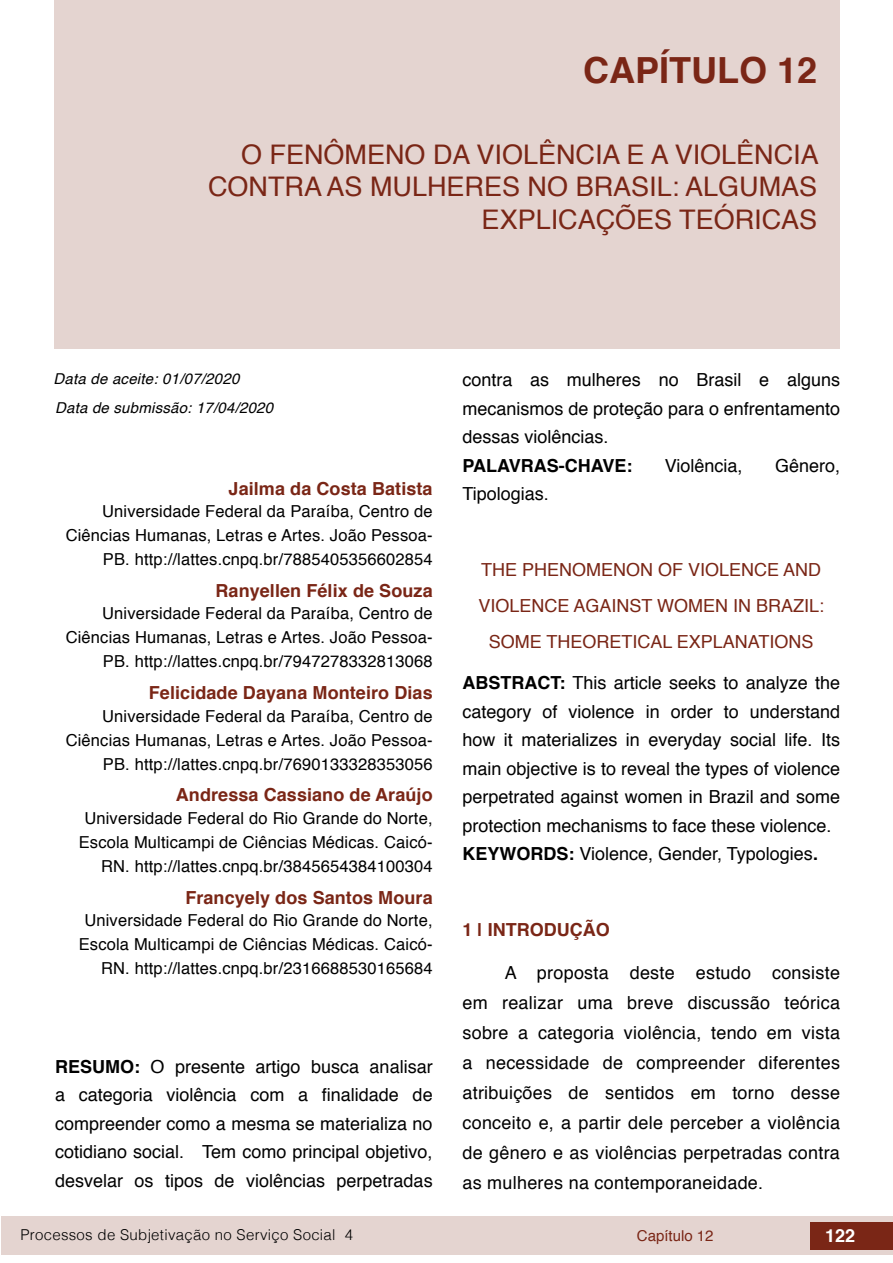
<style>
.page{position:relative;width:893px;height:1263px;background:#fff}
.page>*{position:absolute;margin:0;border:0;box-sizing:border-box;transform-origin:0 0}
.capitulos{font:700 36px "Helvetica";color:#7a2616}
.nome_artigos{font:27px/32.4px "Helvetica";color:#7a2616;text-align:right}
.Resumos_e_PC_TXT{font:18px/28.5px "Helvetica";color:#000;text-align:justify}
.txt{font:18px/30px "Helvetica";letter-spacing:.015em;color:#000;text-align:justify}
.nome_autores{font:700 18px "Helvetica";letter-spacing:.005em;color:#7a2616}
.título_Inglês{font:18px/36px "Helvetica";color:#7a2616;text-align:center}
.Resumos_e_PC_TXT-2{font:700 18px "Helvetica";color:#000}
.t1{font:700 18px "Helvetica";color:#fff}
.info_autores{font:16.5px/24px "Helvetica";letter-spacing:.01em;color:#000;text-align:right}
.datas{font:italic 15px "Helvetica";letter-spacing:.015em;color:#000}
.t2{font:300 15px "Helvetica";letter-spacing:.02em;color:#000}
.t3{font:15px "Helvetica";color:#7a2616}
.s1{font-weight:700}
</style>
<div class="page">
<div style="left:1px;top:1216px;width:891px;height:38px;background:#e4d4d0"></div>
<div style="left:810px;top:1222px;width:83px;height:27px;background:#7a2616"></div>
<div style="left:54px;top:0;width:785px;height:349px;background:#e4d4d0"></div>
<p class="capitulos" style="left:583px;top:41px;width:236px">CAPÍTULO 12</p>
<p class="nome_artigos" style="left:208px;top:139px;width:612px">O FENÔMENO DA VIOLÊNCIA E A VIOLÊNCIA<br>CONTRA AS MULHERES NO BRASIL: ALGUMAS<br>EXPLICAÇÕES TEÓRICAS</p>
<p class="datas" style="left:54px;top:367px;width:187px">Data de aceite: 01/07/2020</p>
<p class="datas" style="left:55px;top:396px;width:220px">Data de submissão: 17/04/2020</p>
<p class="nome_autores" style="left:229px;top:474px;width:206px">Jailma da Costa Batista</p>
<p class="info_autores" style="left:66px;top:500px;width:368px">Universidade Federal da Paraíba, Centro de<br>Ciências Humanas, Letras e Artes. João Pessoa-<br>PB. http://lattes.cnpq.br/7885405356602854</p>
<p class="nome_autores" style="left:216px;top:576px;width:219px">Ranyellen Félix de Souza</p>
<p class="info_autores" style="left:66px;top:602px;width:368px">Universidade Federal da Paraíba, Centro de<br>Ciências Humanas, Letras e Artes. João Pessoa-<br>PB. http://lattes.cnpq.br/7947278332813068</p>
<p class="nome_autores" style="left:149px;top:678px;width:285px">Felicidade Dayana Monteiro Dias</p>
<p class="info_autores" style="left:66px;top:704px;width:368px">Universidade Federal da Paraíba, Centro de<br>Ciências Humanas, Letras e Artes. João Pessoa-<br>PB. http://lattes.cnpq.br/7690133328353056</p>
<p class="nome_autores" style="left:176px;top:780px;width:258px">Andressa Cassiano de Araújo</p>
<p class="info_autores" style="left:79px;top:806px;width:355px">Universidade Federal do Rio Grande do Norte,<br>Escola Multicampi de Ciências Médicas. Caicó-<br>RN. http://lattes.cnpq.br/3845654384100304</p>
<p class="nome_autores" style="left:185px;top:883px;width:249px">Francyely dos Santos Moura</p>
<p class="info_autores" style="left:79px;top:908px;width:355px">Universidade Federal do Rio Grande do Norte,<br>Escola Multicampi de Ciências Médicas. Caicó-<br>RN. http://lattes.cnpq.br/2316688530165684</p>
<p class="Resumos_e_PC_TXT" style="left:55px;top:1052px;width:379px"><span class="s1">RESUMO:</span> O presente artigo busca analisar a categoria violência com a finalidade de compreender como a mesma se materializa no cotidiano social. Tem como principal objetivo, desvelar os tipos de violências perpetradas</p>
<p class="Resumos_e_PC_TXT" style="left:462px;top:366px;width:379px">contra as mulheres no Brasil e alguns mecanismos de proteção para o enfrentamento dessas violências.</p>
<p class="Resumos_e_PC_TXT-2" style="left:462px;top:451px;width:172px">PALAVRAS-CHAVE:</p>
<p class="Resumos_e_PC_TXT" style="left:665px;top:452px;width:79px">Violência,</p>
<p class="Resumos_e_PC_TXT" style="left:775px;top:452px;width:67px">Gênero,</p>
<p class="Resumos_e_PC_TXT" style="left:462px;top:480px;width:88px">Tipologias.</p>
<p class="título_Inglês" style="left:478px;top:552px;width:347px">THE PHENOMENON OF VIOLENCE AND<br>VIOLENCE AGAINST WOMEN IN BRAZIL:<br>SOME THEORETICAL EXPLANATIONS</p>
<p class="Resumos_e_PC_TXT" style="left:462px;top:669px;width:379px"><span class="s1">ABSTRACT:</span> This article seeks to analyze the category of violence in order to understand how it materializes in everyday social life. Its main objective is to reveal the types of violence perpetrated against women in Brazil and some protection mechanisms to face these violence.</p>
<p class="Resumos_e_PC_TXT" style="left:462px;top:840px;width:357px"><span class="s1">KEYWORDS:</span> Violence, Gender, Typologies<span class="s1">.</span></p>
<p class="nome_autores" style="left:462px;top:915px;width:149px">1 | INTRODUÇÃO</p>
<p class="txt" style="left:462px;top:958px;width:379px;text-indent:43px">A proposta deste estudo consiste em realizar uma breve discussão teórica sobre a categoria violência, tendo em vista a necessidade de compreender diferentes atribuições de sentidos em torno desse conceito e, a partir dele perceber a violência de gênero e as violências perpetradas contra as mulheres na contemporaneidade.</p>
<p class="t2" style="left:20px;top:1222px;width:334px">Processos de Subjetivação no Serviço Social 4</p>
<p class="t3" style="left:637px;top:1224px;width:78px">Capítulo 12</p>
<p class="t1" style="left:825px;top:1221px;width:32px">122</p>
</div>
